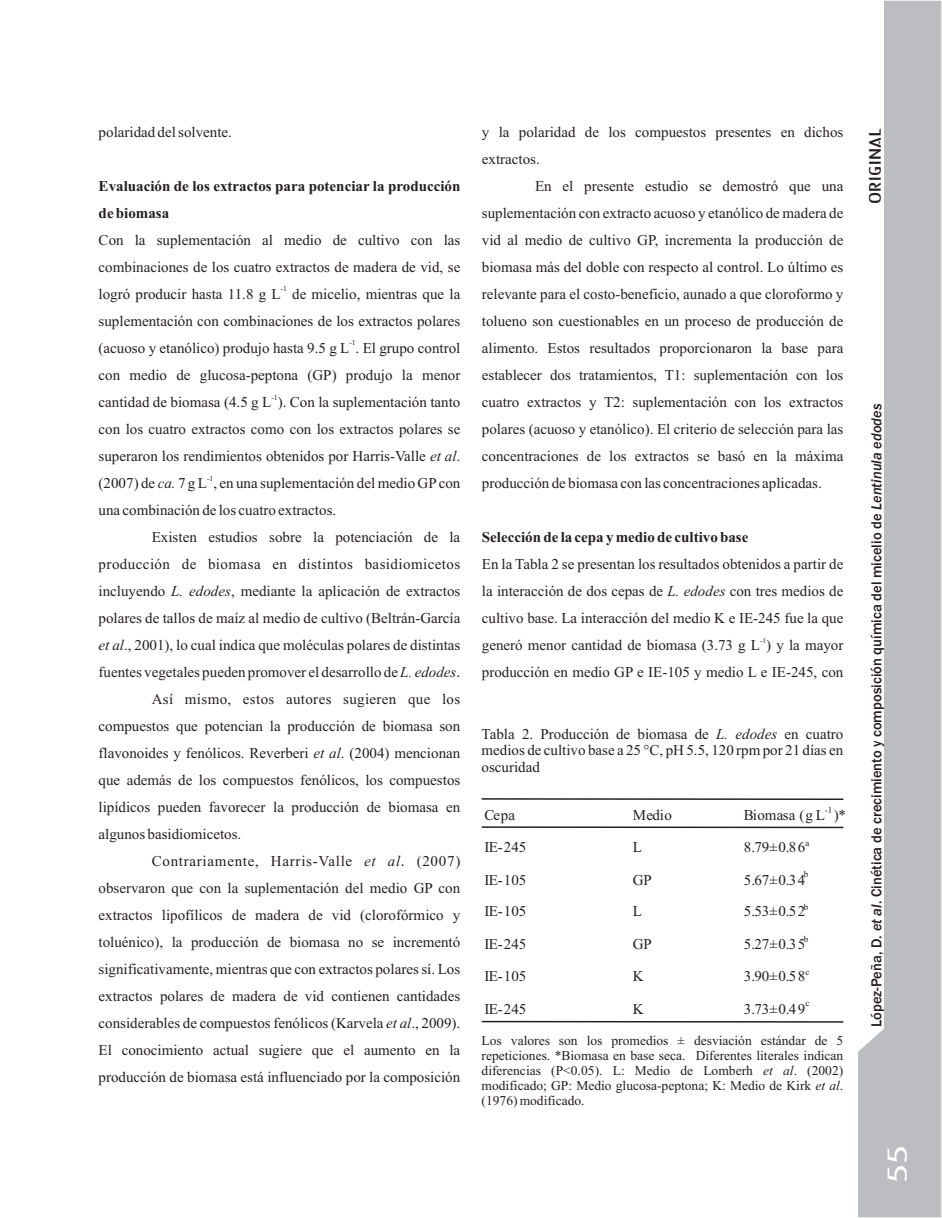
<style>
.page{position:relative;width:942px;height:1218px;background:#fff}
.page>*{position:absolute;margin:0;border:0;box-sizing:border-box;transform-origin:0 0}
.t1{font:24.75px "Architecture Plain";color:#fff;scale:1.94 1}
.t2{font:15px/27px "Times New Roman";color:#231f20}
.t3{font:700 15px/27px "Times New Roman";color:#231f20}
.t4{font:500 15px "Franklin Gothic";color:#231f20}
.t5{font:15px "Times New Roman";letter-spacing:.03em;color:#231f20}
.t6{font:15px "Times New Roman";letter-spacing:.05em;color:#231f20}
.t7{font:15px "Times New Roman";letter-spacing:.025em;color:#231f20}
.t8{font:15px "Architecture Plain";color:#231f20;scale:1.94 1}
.t9{font:13.5px/15px "Times New Roman";color:#231f20;text-align:justify}
.t10{font:9px "Times New Roman";color:#231f20}
.t11{font:7.5px "Times New Roman";color:#231f20}
.s1{font-style:italic}
.s2{font-family:"Calibri"}
</style>
<div class="page">
<svg style="left:858px;top:1px;width:82px;height:1216px;fill:#bcbdc0"></svg>
<hr style="left:481px;top:826px;width:362px;height:2px;background:#231f20">
<hr style="left:481px;top:798px;width:362px;height:2px;background:#231f20">
<hr style="left:481px;top:1020px;width:362px;height:2px;background:#231f20">
<p class="t2" style="left:99px;top:120px;width:135px">polaridad del solvente.</p>
<p class="t3" style="left:99px;top:174px;width:363px">Evaluación de los extractos para potenciar la producción de biomasa</p>
<p class="t2" style="left:99px;top:228px;width:363px">Con la suplementación al medio de cultivo con las combinaciones de los cuatro extractos de madera de vid, se</p>
<p class="t11" style="left:280px;top:286px;width:8px">-1</p>
<p class="t2" style="left:99px;top:282px;width:363px">logró producir hasta 11.8 g L de micelio, mientras que la suplementación con combinaciones de los extractos polares</p>
<p class="t11" style="left:349px;top:340px;width:8px">-1</p>
<p class="t2" style="left:99px;top:336px;width:363px">(acuoso y etanólico) produjo hasta 9.5 g L . El grupo control con medio de glucosa-peptona (GP) produjo la menor</p>
<p class="t11" style="left:271px;top:394px;width:8px">-1</p>
<p class="t2" style="left:99px;top:390px;width:363px;text-align:justify">cantidad de biomasa (4.5 g L ). Con la suplementación tanto con los cuatro extractos como con los extractos polares se superaron los rendimientos obtenidos por Harris-Valle <span class="s1">et al</span>.</p>
<p class="t11" style="left:207px;top:475px;width:8px">-1</p>
<p class="t2" style="left:99px;top:471px;width:363px">(2007) de <span class="s1">ca.</span> 7 g L , en una suplementación del medio GPcon una combinación de los cuatro extractos.</p>
<p class="t2" style="left:152px;top:525px;width:310px">Existen estudios sobre la potenciación de la</p>
<p class="t5" style="left:99px;top:558px;width:363px">producción de biomasa en distintos basidiomicetos</p>
<p class="t2" style="left:99px;top:579px;width:363px">incluyendo <span class="s1">L. edodes</span>, mediante la aplicación de extractos</p>
<p class="t2" style="left:99px;top:606px;width:363px">polares de tallos de maíz al medio de cultivo (Beltrán-García</p>
<p class="t2" style="left:99px;top:633px;width:363px"><span class="s1">et al</span>., 2001), lo cual indica que moléculas polares de distintas</p>
<p class="t2" style="left:99px;top:660px;width:363px">fuentes vegetales pueden promover el desarrollo de <span class="s1">L. edodes</span><span class="s2">.</span></p>
<p class="t7" style="left:152px;top:693px;width:310px">Así mismo, estos autores sugieren que los</p>
<p class="t2" style="left:99px;top:714px;width:363px">compuestos que potencian la producción de biomasa son</p>
<p class="t2" style="left:99px;top:741px;width:363px">flavonoides y fenólicos. Reverberi <span class="s1">et al</span>. (2004) mencionan</p>
<p class="t2" style="left:99px;top:768px;width:363px">que además de los compuestos fenólicos, los compuestos</p>
<p class="t2" style="left:99px;top:795px;width:363px">lipídicos pueden favorecer la producción de biomasa en</p>
<p class="t2" style="left:99px;top:822px;width:144px">algunos basidiomicetos.</p>
<p class="t6" style="left:152px;top:855px;width:310px">Contrariamente, Harris-Valle <span class="s1">et al</span><span class="s2">.</span> (2007)</p>
<p class="t2" style="left:99px;top:876px;width:363px">observaron que con la suplementación del medio GP con</p>
<p class="t2" style="left:99px;top:903px;width:363px">extractos lipofílicos de madera de vid (clorofórmico y</p>
<p class="t2" style="left:99px;top:930px;width:363px">toluénico), la producción de biomasa no se incrementó</p>
<p class="t2" style="left:99px;top:957px;width:363px">significativamente, mientras que con extractos polares sí. Los</p>
<p class="t2" style="left:99px;top:984px;width:363px">extractos polares de madera de vid contienen cantidades</p>
<p class="t2" style="left:99px;top:1011px;width:363px">considerables de compuestos fenólicos (Karvela <span class="s1">et al</span>., 2009).</p>
<p class="t2" style="left:99px;top:1038px;width:363px">El conocimiento actual sugiere que el aumento en la</p>
<p class="t2" style="left:99px;top:1065px;width:363px">producción de biomasa está influenciado por la composición</p>
<p class="t2" style="left:482px;top:120px;width:363px">y la polaridad de los compuestos presentes en dichos extractos.</p>
<p class="t2" style="left:482px;top:174px;width:363px;text-align:justify;text-indent:53px">En el presente estudio se demostró que una suplementación con extracto acuoso y etanólico de madera de vid al medio de cultivo GP, incrementa la producción de biomasa más del doble con respecto al control. Lo último es relevante para el costo-beneficio, aunado a que cloroformo y tolueno son cuestionables en un proceso de producción de alimento. Estos resultados proporcionaron la base para establecer dos tratamientos, T1: suplementación con los cuatro extractos y T2: suplementación con los extractos polares (acuoso y etanólico). El criterio de selección para las concentraciones de los extractos se basó en la máxima producción de biomasa con las concentraciones aplicadas.</p>
<p class="t3" style="left:482px;top:525px;width:268px">Selección de la cepa y medio de cultivo base</p>
<p class="t2" style="left:482px;top:552px;width:363px;text-align:justify">En la Tabla 2 se presentan los resultados obtenidos a partir de la interacción de dos cepas de <span class="s1">L. edodes</span> con tres medios de cultivo base. La interacción del medio K e IE-245 fue la que</p>
<p class="t11" style="left:759px;top:637px;width:8px">-1</p>
<p class="t2" style="left:482px;top:633px;width:363px">generó menor cantidad de biomasa (3.73 g L ) y la mayor producción en medio GP e IE-105 y medio L e IE-245, con</p>
<p class="t2" style="left:481px;top:727px;width:363px;line-height:16.6px;text-align:justify">Tabla 2. Producción de biomasa de <span class="s1">L. edodes</span> en cuatro medios de cultivo base a 25 °C, pH 5.5, 120 rpm por 21 días en oscuridad</p>
<p class="t10" style="left:824px;top:806px;width:9px">-1</p>
<p class="t2" style="left:484px;top:803px;width:32px">Cepa</p>
<p class="t2" style="left:632px;top:803px;width:40px">Medio</p>
<p class="t2" style="left:743px;top:803px;width:83px">Biomasa (g L</p>
<p class="t2" style="left:833px;top:803px;width:13px">)*</p>
<p class="t2" style="left:484px;top:834px;width:43px">IE-245</p>
<p class="t2" style="left:632px;top:834px;width:11px">L</p>
<p class="t2" style="left:743px;top:834px;width:67px">8.79±0.86<sup>a</sup></p>
<p class="t2" style="left:484px;top:867px;width:43px">IE-105</p>
<p class="t2" style="left:632px;top:867px;width:20px">GP</p>
<p class="t2" style="left:743px;top:867px;width:63px">5.67±0.34</p>
<p class="t10" style="left:803px;top:870px;width:6px">b</p>
<p class="t2" style="left:484px;top:899px;width:43px">IE-105</p>
<p class="t2" style="left:632px;top:899px;width:11px">L</p>
<p class="t2" style="left:743px;top:899px;width:66px">5.53±0.52<sup>b</sup></p>
<p class="t2" style="left:484px;top:932px;width:43px">IE-245</p>
<p class="t2" style="left:632px;top:932px;width:20px">GP</p>
<p class="t2" style="left:743px;top:932px;width:63px">5.27±0.35</p>
<p class="t10" style="left:803px;top:935px;width:6px">b</p>
<p class="t2" style="left:484px;top:963px;width:43px">IE-105</p>
<p class="t2" style="left:632px;top:963px;width:12px">K</p>
<p class="t2" style="left:743px;top:963px;width:67px">3.90±0.58<sup>c</sup></p>
<p class="t2" style="left:484px;top:996px;width:43px">IE-245</p>
<p class="t2" style="left:632px;top:996px;width:12px">K</p>
<p class="t2" style="left:743px;top:996px;width:63px">3.73±0.49</p>
<p class="t10" style="left:805px;top:999px;width:5px">c</p>
<p class="t9" style="left:481px;top:1034px;width:363px">Los valores son los promedios ± desviación estándar de 5 repeticiones. *Biomasa en base seca. Diferentes literales indican diferencias (P&lt;0.05). L: Medio de Lomberh <span class="s1">et al</span>. (2002) modificado; GP: Medio glucosa-peptona; K: Medio de Kirk <span class="s1">et al</span>. (1976) modificado.</p>
<p class="t8" style="left:867px;top:204px;width:41px;rotate:-90deg">ORIGINAL</p>
<p class="t4" style="left:870px;top:1027px;width:625px;rotate:-90deg">López-Peña, D. <span class="s1">et al</span>. Cinética de crecimiento y composición química del micelio de <span class="s1">Lentinula edodes</span></p>
<h1 class="t1" style="left:885px;top:1183px;width:21px;rotate:-90deg">55</h1>
</div>
